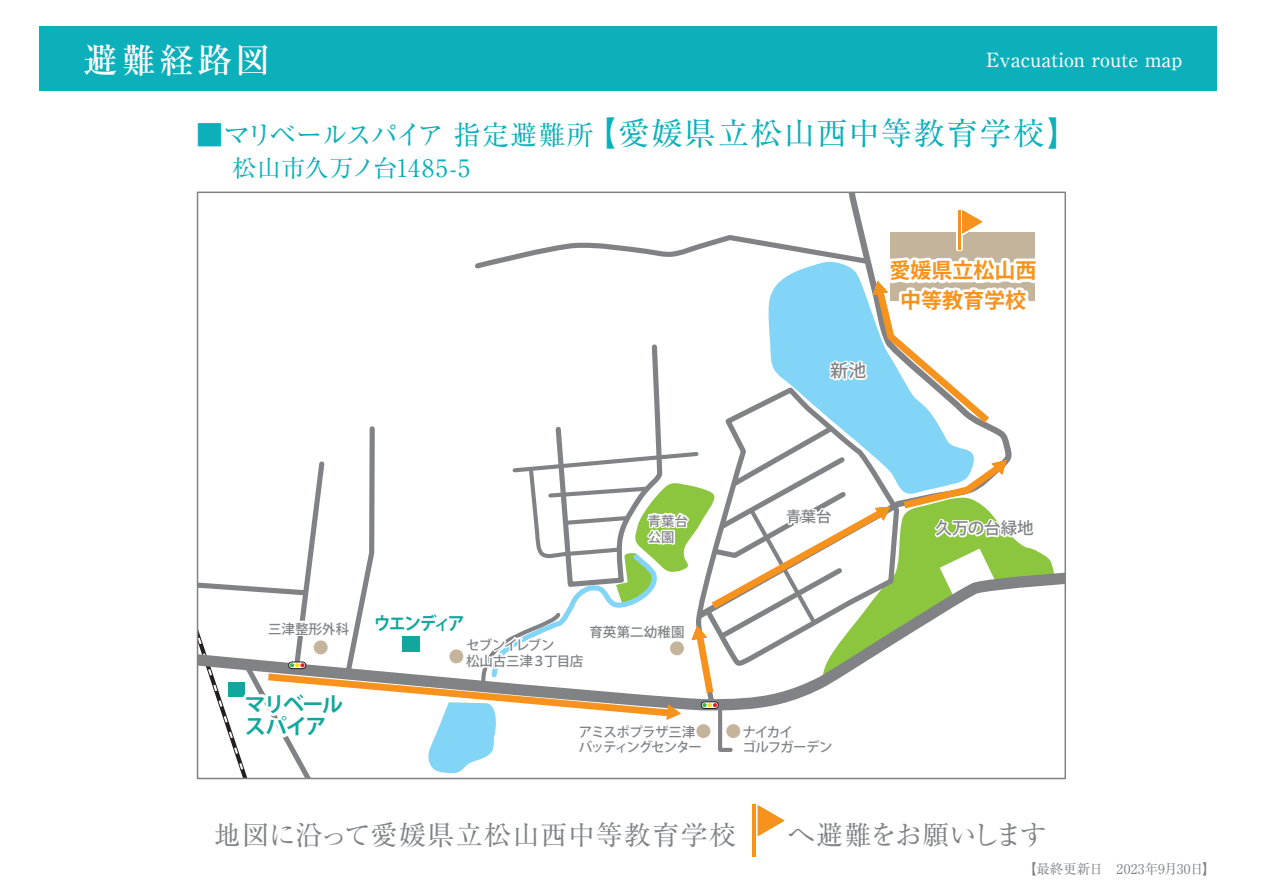
<style>
.page{position:relative;width:1263px;height:893px;background:#fff}
.page>*{position:absolute;margin:0;border:0;box-sizing:border-box;transform-origin:0 0}
.t1{font:500 34.5px "Ryumin Pro";letter-spacing:.1em;color:#fff}
.t2{font:31.5px "Ryumin Pro";letter-spacing:.05em;color:#0cb0ba}
.t3{font:27px "Ryumin Pro";letter-spacing:.045em;color:#808285}
.t4{font:27px "Ryumin Pro";letter-spacing:-.065em;color:#0cb0ba}
.t5{font:27px "Ryumin Pro";letter-spacing:-.05em;color:#808285}
.t6{font:24px "Ryumin Pro";color:#0cb0ba}
.t7{font:700 21px/30px "Koz Go Pr 6 N";color:#f7931d;text-align:center}
.t8{font:700 21px/22.5px "Koz Go Pr 6 N";letter-spacing:-.065em;color:#12a79d}
.t9{font:500 19.5px "Ryumin Pro";color:#fff}
.t10{font:700 18px "Koz Go Pr 6 N";letter-spacing:-.11em;color:#12a79d;scale:.94 1}
.t11{font:500 18px "Koz Go Pr 6 N";color:#808285}
.t12{font:500 16.5px "Koz Go Pr 6 N";letter-spacing:.005em;color:#808285}
.t13{font:500 15px "Koz Go Pr 6 N";color:#808285}
.t14{font:500 13.5px/15px "Koz Go Pr 6 N";letter-spacing:-.045em;color:#808285}
.t15{font:500 13.5px/15px "Koz Go Pr 6 N";letter-spacing:-.075em;color:#808285}
.t16{font:13.5px "Ryumin Pro";letter-spacing:.005em;color:#808285}
.t17{font:500 13.5px "Koz Go Pr 6 N";letter-spacing:.01em;color:#808285}
.t18{font:500 13.35px/16.4px "Koz Go Pr 6 N";color:#808285}
</style>
<div class="page">
<div style="left:39px;top:26px;width:1178px;height:65px;background:#0cb0ba"></div>
<svg style="left:753px;top:804px;width:32px;height:32px"></svg>
<hr style="left:752px;top:805px;width:4px;height:52px;background:#f7931d">
<svg style="left:200px;top:195px;width:854px;height:581px"></svg>
<div style="left:314px;top:640px;width:14px;height:14px;background:#c3b49b;border-radius:50%"></div>
<div style="left:449px;top:649px;width:14px;height:14px;background:#c3b49b;border-radius:50%"></div>
<div style="left:670px;top:641px;width:14px;height:14px;background:#c3b49b;border-radius:50%"></div>
<div style="left:696px;top:724px;width:14px;height:14px;background:#c3b49b;border-radius:50%"></div>
<div style="left:726px;top:724px;width:14px;height:14px;background:#c3b49b;border-radius:50%"></div>
<h1 class="t1" style="left:84px;top:33px;width:188px">避難経路図</h1>
<h3 class="t9" style="left:986px;top:44px;width:198px">Evacuation route map</h3>
<h3 class="t4" style="left:196px;top:114px;width:399px">■マリベールスパイア 指定避難所</h3>
<h3 class="t6" style="left:232px;top:149px;width:239px">松山市久万ノ台1485-5</h3>
<h2 class="t2" style="left:585px;top:108px;width:495px">【愛媛県立松山西中等教育学校】</h2>
<h3 class="t11" style="left:830px;top:361px;width:38px">新池</h3>
<h3 class="t7" style="left:890px;top:256px;width:148px">愛媛県立松山西中等教育学校</h3>
<p class="t18" style="left:648px;top:513px;width:42px">青葉台公園</p>
<p class="t13" style="left:786px;top:508px;width:47px">青葉台</p>
<p class="t12" style="left:935px;top:519px;width:100px">久万の台緑地</p>
<p class="t14" style="left:268px;top:621px;width:83px">三津整形外科</p>
<h3 class="t8" style="left:245px;top:693px;width:100px">マリベールスパイア</h3>
<h3 class="t10" style="left:374px;top:613px;width:98px">ウエンディア</h3>
<p class="t17" style="left:589px;top:624px;width:97px">育英第二幼稚園</p>
<p class="t14" style="left:466px;top:637px;width:119px;line-height:16.5px">セブンイレブン<br>松山古三津３丁目店</p>
<p class="t15" style="left:579px;top:725px;width:125px">アミスポプラザ三津バッティングセンター</p>
<p class="t14" style="left:742px;top:725px;width:92px">ナイカイ<br>ゴルフガーデン</p>
<h3 class="t3" style="left:214px;top:814px;width:524px">地図に沿って愛媛県立松山西中等教育学校</h3>
<h3 class="t5" style="left:788px;top:814px;width:260px">へ避難をお願いします</h3>
<p class="t16" style="left:1023px;top:858px;width:194px">【最終更新日　2023年9月30日】</p>
</div>
